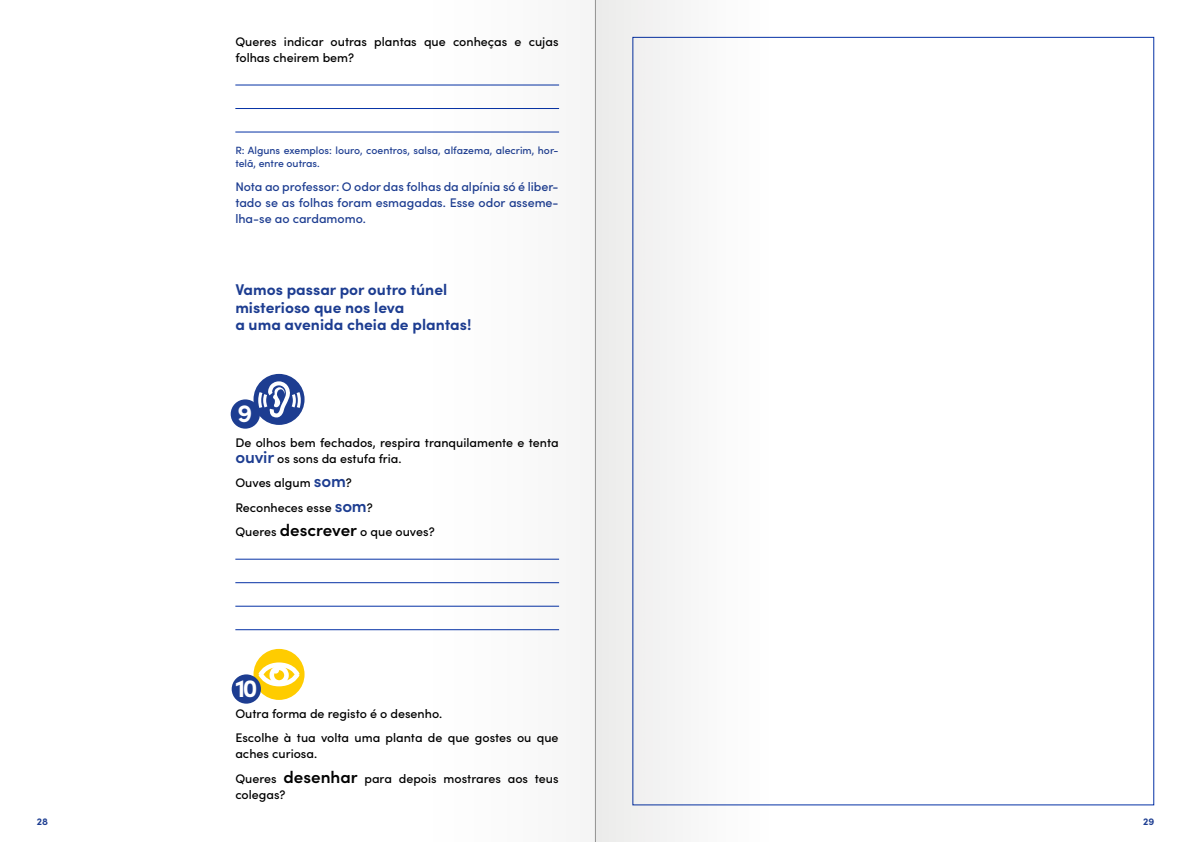
<style>
.page{position:relative;width:1191px;height:842px;background:#fff}
.page>*{position:absolute;margin:0;border:0;box-sizing:border-box;transform-origin:0 0}
.t1{font:700 25px "Sofia Pro";color:#fff}
.t2{font:700 15.6px/17.3px "Sofia Pro";color:#1d3d91}
.t3{font:500 12.5px/24.5px "Sofia Pro";color:#000}
.t4{font:500 12.5px/16px "Sofia Pro";color:#1d3d91;text-align:justify}
.t5{font:500 10.5px/13px "Sofia Pro";color:#1d3d91}
.t6{font:700 9.9px "Sofia Pro";color:#1d3d91}
.s1{font-weight:600;font-size:17px;color:#1d3d91}
.s2{font-weight:600;font-size:17px}
</style>
<div class="page">
<div style="left:253px;top:649px;width:51px;height:51px;background:#fc0;border-radius:50%"></div>
<svg style="left:254px;top:660px;width:50px;height:29px"></svg>
<div style="left:269px;top:665px;width:20px;height:20px;border:5px solid #fff;border-radius:50%"></div>
<div style="left:272px;top:667px;width:7px;height:7px;background:#fff;border-radius:50%"></div>
<div style="left:232px;top:674px;width:29px;height:30px;background:#1d3d91;border-radius:50%"></div>
<div style="left:253px;top:374px;width:51px;height:51px;background:#1d3d91;border-radius:50%"></div>
<svg style="left:257px;top:379px;width:45px;height:41px"></svg>
<div style="left:231px;top:399px;width:29px;height:30px;background:#1d3d91;border-radius:50%"></div>
<hr style="left:235px;top:85px;width:324px;height:1px;background:#0531a5">
<hr style="left:235px;top:108px;width:324px;height:1px;background:#0531a5">
<hr style="left:235px;top:132px;width:324px;height:1px;background:#0531a5">
<hr style="left:235px;top:559px;width:324px;height:1px;background:#0531a5">
<hr style="left:235px;top:582px;width:324px;height:1px;background:#0531a5">
<hr style="left:235px;top:606px;width:324px;height:1px;background:#0531a5">
<hr style="left:235px;top:629px;width:324px;height:1px;background:#0531a5">
<img style="left:422px;top:0;width:346px;height:842px">
<p class="t3" style="left:235px;top:33px;width:325px;line-height:16px">Queres indicar outras plantas que conheças e cujas folhas cheirem bem?</p>
<p class="t5" style="left:235px;top:143px;width:325px">R: Alguns exemplos: louro, coentros, salsa, alfazema, alecrim, hor&shy;telã, entre outras.</p>
<p class="t4" style="left:235px;top:178px;width:325px">Nota ao professor: O odor das folhas da alpínia só é liber&shy;tado se as folhas foram esmagadas. Esse odor asseme&shy;lha-se ao cardamomo.</p>
<p class="t2" style="left:235px;top:280px;width:237px">Vamos passar por outro túnel misterioso que nos leva<br>a uma avenida cheia de plantas!</p>
<h1 class="t1" style="left:237px;top:394px;width:16px">9</h1>
<p class="t3" style="left:235px;top:433px;width:325px;line-height:16px">De olhos bem fechados, respira tranquilamente e tenta <span class="s1">ouvir</span> os sons da estufa fria.</p>
<p class="t3" style="left:235px;top:470px;width:201px">Ouves algum <span class="s1">som</span>?<br>Reconheces esse <span class="s1">som</span>?<br>Queres <span class="s2">descrever</span> o que ouves?</p>
<h1 class="t1" style="left:235px;top:669px;width:24px">10</h1>
<p class="t3" style="left:235px;top:700px;width:325px">Outra forma de registo é o desenho.<br>Escolhe à tua volta uma planta de que gostes ou que</p>
<p class="t3" style="left:235px;top:741px;width:325px">aches curiosa.<br>Queres <span class="s2">desenhar</span> para depois mostrares aos teus</p>
<p class="t3" style="left:235px;top:781px;width:52px">colegas?</p>
<p class="t6" style="left:37px;top:814px;width:13px">28</p>
<p class="t6" style="left:1143px;top:814px;width:13px">29</p>
</div>
